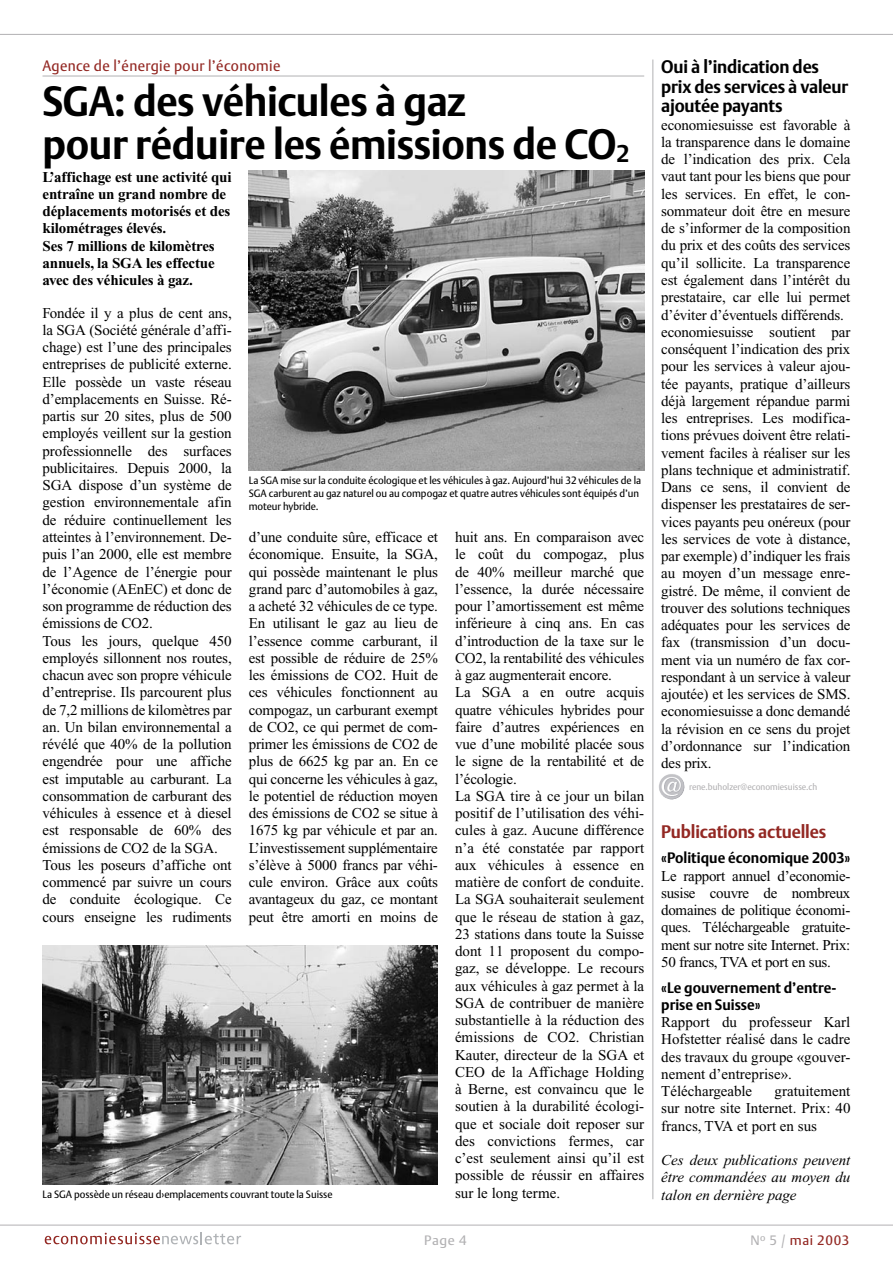
<style>
.page{position:relative;width:893px;height:1263px;background:#fff}
.page>*{position:absolute;margin:0;border:0;box-sizing:border-box;transform-origin:0 0}
._01_Haupt-Titel{font:700 42px/42px "DTL Argo T";letter-spacing:-.01em;color:#000;scale:.95 1}
._03_Titel_klein{font:700 18px/19.5px "DTL Argo T";letter-spacing:-.01em;color:#000;scale:.95 1}
._03_Titel_klein-2{font:700 18px "DTL Argo T";letter-spacing:-.01em;color:#932823;scale:.95 1}
._05_Grundtext_Grundlinenraster{font:15px/17.2px "Times New Roman";letter-spacing:-.01em;color:#000;text-align:justify}
._06_Grundtext_frei{font:15px/17.2px "Times New Roman";letter-spacing:-.01em;color:#000;text-align:justify}
._04_Lead{font:700 15px/17.2px "Times New Roman";letter-spacing:-.01em;color:#000}
._05_Grundtext_Grundlinenraster-2{font:italic 15px/17.2px "Times New Roman";color:#000}
.alt_1_Grotesk_fett{font:700 15px/17.2px "DTL Argo T";color:#000;scale:.95 1}
.alt_9_Rubriktitel{font:15px "DTL Argo T";letter-spacing:.025em;color:#932823;scale:.95 1}
.t1{font:13.5px "DTL Argo T";letter-spacing:.05em;color:#932823}
.t2{font:13.5px "DTL Argo T";color:#b2b1b3}
._08_Bildlegenden{font:10.5px/12.8px "DTL Argo T";color:#000;scale:.95 1}
.alt_8_Kontaktschrift{font:9px "DTL Argo T";color:#b2b1b3;scale:.95 1}
.s1{font-size:24px}
.s2{color:#b2b1b3}
</style>
<div class="page">
<hr style="left:0;top:34px;width:893px;height:1px;background:#b2b1b3">
<hr style="left:0;top:1225px;width:893px;height:1px;background:#b2b1b3">
<svg style="left:45px;top:1232px;width:196px;height:12px"></svg>
<hr style="left:652px;top:60px;width:1px;height:1139px;background:#b2b1b3">
<img style="left:659px;top:774px;width:26px;height:26px">
<hr style="left:43px;top:76px;width:601px;height:1px;background:#b2b1b3">
<img style="left:249px;top:171px;width:395px;height:300px">
<img style="left:43px;top:946px;width:395px;height:239px">
<p class="_03_Titel_klein" style="left:661px;top:57px;width:198px">Oui à l’indication des prix des services à valeur ajoutée payants</p>
<p class="_06_Grundtext_frei" style="left:661px;top:116px;width:191px">economiesuisse est favorable à la transparence dans le domaine de l’indication des prix. Cela vaut tant pour les biens que pour les services. En effet, le con&shy;sommateur doit être en mesure de s’informer de la composition du prix et des coûts des services qu’il sollicite. La transparence est également dans l’intérêt du prestataire, car elle lui permet d’éviter d’éventuels différends.</p>
<p class="_06_Grundtext_frei" style="left:661px;top:323px;width:191px">economiesuisse soutient par conséquent l’indication des prix pour les services à valeur ajou&shy;tée payants, pratique d’ailleurs déjà largement répandue parmi les entreprises. Les modifica&shy;tions prévues doivent être relati&shy;vement faciles à réaliser sur les plans technique et administratif.<br>Dans ce sens, il convient de dispenser les prestataires de ser&shy;vices payants peu onéreux (pour les services de vote à distance, par exemple) d’indiquer les frais au moyen d’un message enre&shy;gistré. De même, il convient de trouver des solutions techniques adéquates pour les services de fax (transmission d’un docu&shy;ment via un numéro de fax cor&shy;respondant à un service à valeur ajoutée) et les services de SMS. economiesuisse a donc demandé la révision en ce sens du projet d’ordonnance sur l’indication des prix.</p>
<p class="alt_8_Kontaktschrift" style="left:689px;top:781px;width:137px">rene.buholzer@economiesuisse.ch</p>
<p class="alt_9_Rubriktitel" style="left:43px;top:57px;width:252px">Agence de l’énergie pour l’économie</p>
<p class="_01_Haupt-Titel" style="left:43px;top:80px;width:619px">SGA: des véhicules à gaz<br>pour réduire les émissions de CO<span class="s1">2</span></p>
<p class="_04_Lead" style="left:43px;top:168px;width:191px">L’affichage est une activité qui entraîne un grand nombre de déplacements motorisés et des kilométrages élevés.</p>
<p class="_04_Lead" style="left:43px;top:237px;width:174px;text-align:justify">Ses 7 millions de kilomètres annuels, la SGA les effectue avec des véhicules à gaz.</p>
<p class="_05_Grundtext_Grundlinenraster" style="left:43px;top:304px;width:191px">Fondée il y a plus de cent ans, la SGA (Société générale d’affi&shy;chage) est l’une des principales entreprises de publicité externe.<br>Elle possède un vaste réseau d’emplacements en Suisse. Ré&shy;partis sur 20 sites, plus de 500 employés veillent sur la gestion professionnelle des surfaces publicitaires. Depuis 2000, la SGA dispose d’un système de gestion environnementale afin de réduire continuellement les atteintes à l’environnement. De&shy;puis l’an 2000, elle est membre de l’Agence de l’énergie pour l’économie (AEnEC) et donc de son programme de réduction des émissions de CO2.</p>
<p class="_05_Grundtext_Grundlinenraster" style="left:43px;top:632px;width:191px">Tous les jours, quelque 450 employés sillonnent nos routes, chacun avec son propre véhicule d’entreprise. Ils parcourent plus de 7,2 millions de kilomètres par an. Un bilan environnemental a révélé que 40% de la pollution engendrée pour une affiche est imputable au carburant. La consommation de carburant des véhicules à essence et à diesel est responsable de 60% des émissions de CO2 de la SGA.</p>
<p class="_05_Grundtext_Grundlinenraster" style="left:43px;top:856px;width:191px">Tous les poseurs d’affiche ont commencé par suivre un cours de conduite écologique. Ce cours enseigne les rudiments</p>
<p class="_08_Bildlegenden" style="left:249px;top:474px;width:414px">La SGA mise sur la conduite écologique et les véhicules à gaz. Aujourd’hui 32 véhicules de la<br>SGA carburent au gaz naturel ou au compogaz et quatre autres véhicules sont équipés d’un moteur hybride.</p>
<p class="_05_Grundtext_Grundlinenraster" style="left:249px;top:528px;width:191px">d’une conduite sûre, efficace et économique. Ensuite, la SGA, qui possède maintenant le plus grand parc d’automobiles à gaz, a acheté 32 véhicules de ce type.<br>En utilisant le gaz au lieu de l’essence comme carburant, il est possible de réduire de 25% les émissions de CO2. Huit de ces véhicules fonctionnent au compogaz, un carburant exempt de CO2, ce qui permet de com&shy;primer les émissions de CO2 de plus de 6625 kg par an. En ce qui concerne les véhicules à gaz, le potentiel de réduction moyen des émissions de CO2 se situe à 1675 kg par véhicule et par an.<br>L’investissement supplémentaire s’élève à 5000 francs par véhi&shy;cule environ. Grâce aux coûts avantageux du gaz, ce montant peut être amorti en moins de</p>
<p class="_05_Grundtext_Grundlinenraster" style="left:455px;top:528px;width:191px">huit ans. En comparaison avec le coût du compogaz, plus de 40% meilleur marché que l’essence, la durée nécessaire pour l’amortissement est même inférieure à cinq ans. En cas d’introduction de la taxe sur le CO2, la rentabilité des véhicules à gaz augmenterait encore.</p>
<p class="_05_Grundtext_Grundlinenraster" style="left:455px;top:684px;width:191px">La SGA a en outre acquis quatre véhicules hybrides pour faire d’autres expériences en vue d’une mobilité placée sous le signe de la rentabilité et de l’écologie.</p>
<p class="_05_Grundtext_Grundlinenraster" style="left:455px;top:787px;width:191px">La SGA tire à ce jour un bilan positif de l’utilisation des véhi&shy;cules à gaz. Aucune différence n’a été constatée par rapport aux véhicules à essence en matière de confort de conduite.<br>La SGA souhaiterait seulement que le réseau de station à gaz, 23 stations dans toute la Suisse dont 11 proposent du compo&shy;gaz, se développe. Le recours aux véhicules à gaz permet à la SGA de contribuer de manière substantielle à la réduction des émissions de CO2. Christian Kauter, directeur de la SGA et CEO de la Affichage Holding à Berne, est convaincu que le soutien à la durabilité écologi&shy;que et sociale doit reposer sur des convictions fermes, car c’est seulement ainsi qu’il est possible de réussir en affaires sur le long terme.</p>
<p class="_03_Titel_klein-2" style="left:661px;top:820px;width:175px">Publications actuelles</p>
<p class="alt_1_Grotesk_fett" style="left:661px;top:849px;width:201px">«Politique économique 2003»</p>
<p class="_05_Grundtext_Grundlinenraster" style="left:661px;top:867px;width:191px">Le rapport annuel d’economie&shy;susise couvre de nombreux domaines de politique économi&shy;ques. Téléchargeable gratuite&shy;ment sur notre site Internet. Prix:<br>50 francs, TVA et port en sus.</p>
<p class="alt_1_Grotesk_fett" style="left:661px;top:978px;width:186px">«Le gouvernement d’entre&shy;prise en Suisse»</p>
<p class="_05_Grundtext_Grundlinenraster" style="left:661px;top:1013px;width:191px">Rapport du professeur Karl Hofstetter réalisé dans le cadre des travaux du groupe «gouver&shy;nement d’entreprise».</p>
<p class="_05_Grundtext_Grundlinenraster" style="left:661px;top:1082px;width:93px">Téléchargeable</p>
<p class="_05_Grundtext_Grundlinenraster" style="left:661px;top:1082px;width:191px;text-indent:113px">gratuitement sur notre site Internet. Prix: 40 francs, TVA et port en sus</p>
<p class="_05_Grundtext_Grundlinenraster-2" style="left:661px;top:1151px;width:191px">Ces deux publications peuvent être commandées au moyen du</p>
<p class="_08_Bildlegenden" style="left:43px;top:1187px;width:307px">La SGA possède un réseau d›emplacements couvrant toute la Suisse</p>
<p class="_05_Grundtext_Grundlinenraster-2" style="left:661px;top:1186px;width:137px">talon en dernière page</p>
<p class="t2" style="left:424px;top:1232px;width:44px">Page 4</p>
<p class="t1" style="left:751px;top:1232px;width:100px"><span class="s2">N</span><sup>o</sup> <span class="s2">5 /</span> mai 2003</p>
</div>
